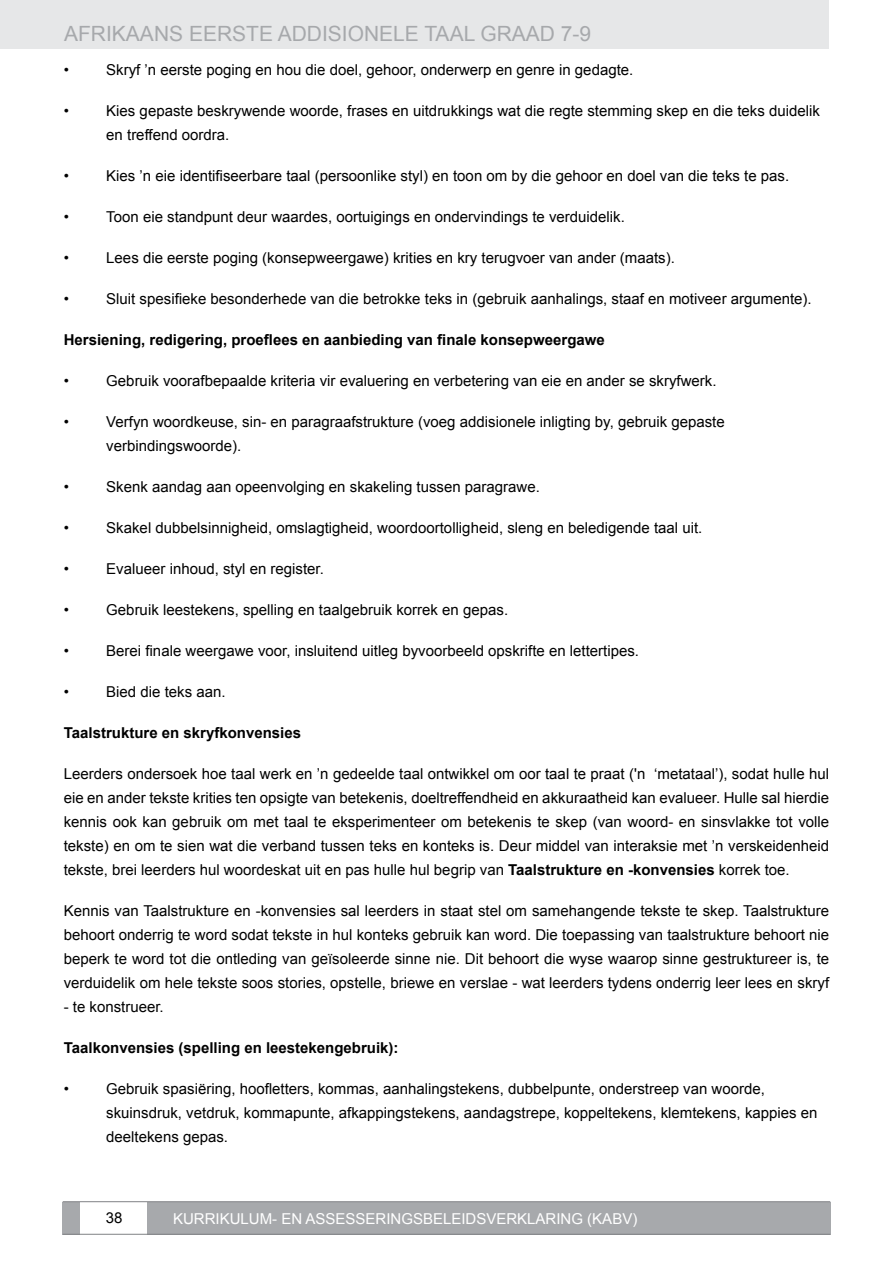
<style>
.page{position:relative;width:893px;height:1263px;background:#fff}
.page>*{position:absolute;margin:0;border:0;box-sizing:border-box;transform-origin:0 0}
.t1{font:21px "Arial";color:#a7a9ac}
.t2{font:15px/24px "Arial";color:#000}
.t3{font:700 15px "Arial";color:#000}
.t4{font:15px "Arial";color:#fff}
.s1{font-weight:700}
</style>
<div class="page">
<div style="left:0;top:0;width:829px;height:49px;background:#e6e7e8"></div>
<div style="left:63px;top:1202px;width:17px;height:32px;background:#a7a9ac"></div>
<div style="left:147px;top:1202px;width:683px;height:32px;background:#a7a9ac"></div>
<hr style="left:63px;top:1234px;width:767px;height:1px;background:#808285">
<hr style="left:63px;top:1201px;width:767px;height:1px;background:#808285">
<h1 class="t1" style="left:64px;top:19px;width:529px">AFRIKAANS EERSTE ADDISIONELE TAAL GRAAD 7-9</h1>
<p class="t2" style="left:64px;top:58px;width:7px">•</p>
<p class="t2" style="left:106px;top:58px;width:529px">Skryf ’n eerste poging en hou die doel, gehoor, onderwerp en genre in gedagte.</p>
<p class="t2" style="left:64px;top:99px;width:7px">•</p>
<p class="t2" style="left:106px;top:99px;width:715px">Kies gepaste beskrywende woorde, frases en uitdrukkings wat die regte stemming skep en die teks duidelik en treffend oordra.</p>
<p class="t2" style="left:64px;top:164px;width:7px">•</p>
<p class="t2" style="left:106px;top:164px;width:684px">Kies ’n eie identifiseerbare taal (persoonlike styl) en toon om by die gehoor en doel van die teks te pas.</p>
<p class="t2" style="left:64px;top:205px;width:7px">•</p>
<p class="t2" style="left:106px;top:205px;width:520px">Toon eie standpunt deur waardes, oortuigings en ondervindings te verduidelik.</p>
<p class="t2" style="left:64px;top:246px;width:7px">•</p>
<p class="t2" style="left:106px;top:246px;width:570px">Lees die eerste poging (konsepweergawe) krities en kry terugvoer van ander (maats).</p>
<p class="t2" style="left:64px;top:287px;width:7px">•</p>
<p class="t2" style="left:106px;top:287px;width:707px">Sluit spesifieke besonderhede van die betrokke teks in (gebruik aanhalings, staaf en motiveer argumente).</p>
<p class="t3" style="left:64px;top:330px;width:543px">Hersiening, redigering, proeflees en aanbieding van finale konsepweergawe</p>
<p class="t2" style="left:64px;top:369px;width:7px">•</p>
<p class="t2" style="left:106px;top:369px;width:612px">Gebruik voorafbepaalde kriteria vir evaluering en verbetering van eie en ander se skryfwerk.</p>
<p class="t2" style="left:64px;top:410px;width:7px">•</p>
<p class="t2" style="left:106px;top:410px;width:620px">Verfyn woordkeuse, sin- en paragraafstrukture (voeg addisionele inligting by, gebruik gepaste verbindingswoorde).</p>
<p class="t2" style="left:64px;top:475px;width:7px">•</p>
<p class="t2" style="left:106px;top:475px;width:435px">Skenk aandag aan opeenvolging en skakeling tussen paragrawe.</p>
<p class="t2" style="left:64px;top:516px;width:7px">•</p>
<p class="t2" style="left:106px;top:516px;width:598px">Skakel dubbelsinnigheid, omslagtigheid, woordoortolligheid, sleng en beledigende taal uit.</p>
<p class="t2" style="left:64px;top:557px;width:7px">•</p>
<p class="t2" style="left:106px;top:557px;width:219px">Evalueer inhoud, styl en register.</p>
<p class="t2" style="left:64px;top:598px;width:7px">•</p>
<p class="t2" style="left:106px;top:598px;width:403px">Gebruik leestekens, spelling en taalgebruik korrek en gepas.</p>
<p class="t2" style="left:64px;top:639px;width:7px">•</p>
<p class="t2" style="left:106px;top:639px;width:534px">Berei finale weergawe voor, insluitend uitleg byvoorbeeld opskrifte en lettertipes.</p>
<p class="t2" style="left:64px;top:680px;width:7px">•</p>
<p class="t2" style="left:106px;top:680px;width:121px">Bied die teks aan.</p>
<p class="t3" style="left:64px;top:723px;width:239px">Taalstrukture en skryfkonvensies</p>
<p class="t2" style="left:64px;top:762px;width:767px;text-align:justify">Leerders ondersoek hoe taal werk en ’n gedeelde taal ontwikkel om oor taal te praat ('n ‘metataal’), sodat hulle hul eie en ander tekste krities ten opsigte van betekenis, doeltreffendheid en akkuraatheid kan evalueer. Hulle sal hierdie kennis ook kan gebruik om met taal te eksperimenteer om betekenis te skep (van woord- en sinsvlakke tot volle tekste) en om te sien wat die verband tussen teks en konteks is. Deur middel van interaksie met ’n verskeidenheid tekste, brei leerders hul woordeskat uit en pas hulle hul begrip van <span class="s1">Taalstrukture en -konvensies</span> korrek toe.</p>
<p class="t2" style="left:64px;top:899px;width:767px;text-align:justify">Kennis van Taalstrukture en -konvensies sal leerders in staat stel om samehangende tekste te skep. Taalstrukture behoort onderrig te word sodat tekste in hul konteks gebruik kan word. Die toepassing van taalstrukture behoort nie beperk te word tot die ontleding van geïsoleerde sinne nie. Dit behoort die wyse waarop sinne gestruktureer is, te verduidelik om hele tekste soos stories, opstelle, briewe en verslae - wat leerders tydens onderrig leer lees en skryf</p>
<p class="t2" style="left:64px;top:995px;width:102px">- te konstrueer.</p>
<p class="t3" style="left:64px;top:1038px;width:336px">Taalkonvensies (spelling en leestekengebruik):</p>
<p class="t2" style="left:64px;top:1077px;width:7px">•</p>
<p class="t2" style="left:106px;top:1077px;width:713px">Gebruik spasiëring, hoofletters, kommas, aanhalingstekens, dubbelpunte, onderstreep van woorde, skuinsdruk, vetdruk, kommapunte, afkappingstekens, aandagstrepe, koppeltekens, klemtekens, kappies en deeltekens gepas.</p>
<p class="t2" style="left:106px;top:1206px;width:18px">38</p>
<p class="t4" style="left:173px;top:1209px;width:466px">KURRIKULUM- EN ASSESSERINGSBELEIDSVERKLARING (KABV)</p>
</div>
